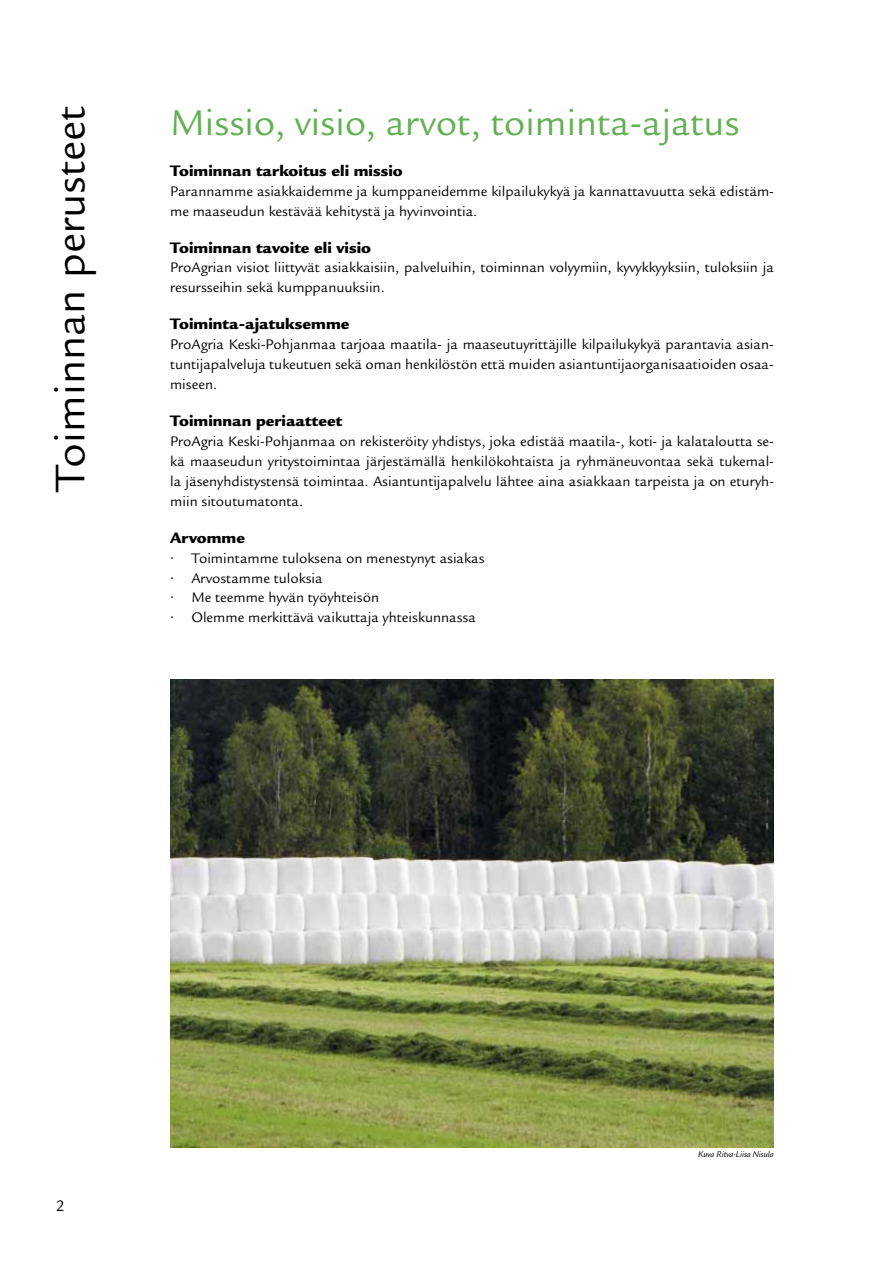
<style>
.page{position:relative;width:893px;height:1263px;background:#fff}
.page>*{position:absolute;margin:0;border:0;box-sizing:border-box;transform-origin:0 0}
.t1{font:45px "Legacy Sans";color:#000}
.t2{font:39px "Legacy Sans";color:#63af54}
.t3{font:900 16.5px "Legacy Sans";color:#000}
.t4{font:16.5px "Legacy Sans";color:#000}
.t5{font:15px/20px "Legacy Sans";color:#000}
.t6{font:italic 9px "Legacy Sans";color:#000}
</style>
<div class="page">
<img style="left:170px;top:679px;width:604px;height:468px">
<h1 class="t1" style="left:45px;top:491px;width:386px;rotate:-90deg">Toiminnan perusteet</h1>
<h2 class="t2" style="left:170px;top:100px;width:571px">Missio, visio, arvot, toiminta-ajatus</h2>
<p class="t3" style="left:170px;top:161px;width:234px">Toiminnan tarkoitus eli missio</p>
<p class="t5" style="left:170px;top:181px;width:605px">Parannamme asiakkaidemme ja kumppaneidemme kilpailukykyä ja kannattavuutta sekä edistäm&shy;me maaseudun kestävää kehitystä ja hyvinvointia.</p>
<p class="t3" style="left:170px;top:237px;width:203px">Toiminnan tavoite eli visio</p>
<p class="t5" style="left:170px;top:258px;width:605px">ProAgrian visiot liittyvät asiakkaisiin, palveluihin, toiminnan volyymiin, kyvykkyyksiin, tuloksiin ja resursseihin sekä kumppanuuksiin.</p>
<p class="t3" style="left:170px;top:314px;width:181px">Toiminta-ajatuksemme</p>
<p class="t5" style="left:170px;top:335px;width:605px;text-align:justify">ProAgria Keski-Pohjanmaa tarjoaa maatila- ja maaseutuyrittäjille kilpailukykyä parantavia asian&shy;tuntijapalveluja tukeutuen sekä oman henkilöstön että muiden asiantuntijaorganisaatioiden osaa&shy;miseen.</p>
<p class="t3" style="left:170px;top:411px;width:174px">Toiminnan periaatteet</p>
<p class="t5" style="left:170px;top:431px;width:605px;text-align:justify">ProAgria Keski-Pohjanmaa on rekisteröity yhdistys, joka edistää maatila-, koti- ja kalataloutta se&shy;kä maaseudun yritystoimintaa järjestämällä henkilökohtaista ja ryhmäneuvontaa sekä tukemal&shy;la jäsenyhdistystensä toimintaa. Asiantuntijapalvelu lähtee aina asiakkaan tarpeista ja on eturyh&shy;miin sitoutumatonta.</p>
<p class="t3" style="left:170px;top:527px;width:76px">Arvomme</p>
<p class="t5" style="left:170px;top:548px;width:316px">• Toimintamme tuloksena on menestynyt asiakas</p>
<p class="t5" style="left:170px;top:568px;width:154px">• Arvostamme tuloksia</p>
<p class="t5" style="left:170px;top:588px;width:210px">• Me teemme hyvän työyhteisön</p>
<p class="t5" style="left:170px;top:608px;width:307px">• Olemme merkittävä vaikuttaja yhteiskunnassa</p>
<p class="t4" style="left:56px;top:1197px;width:10px">2</p>
<p class="t6" style="left:698px;top:1149px;width:77px">Kuva Ritva-Liisa Nisula</p>
</div>
